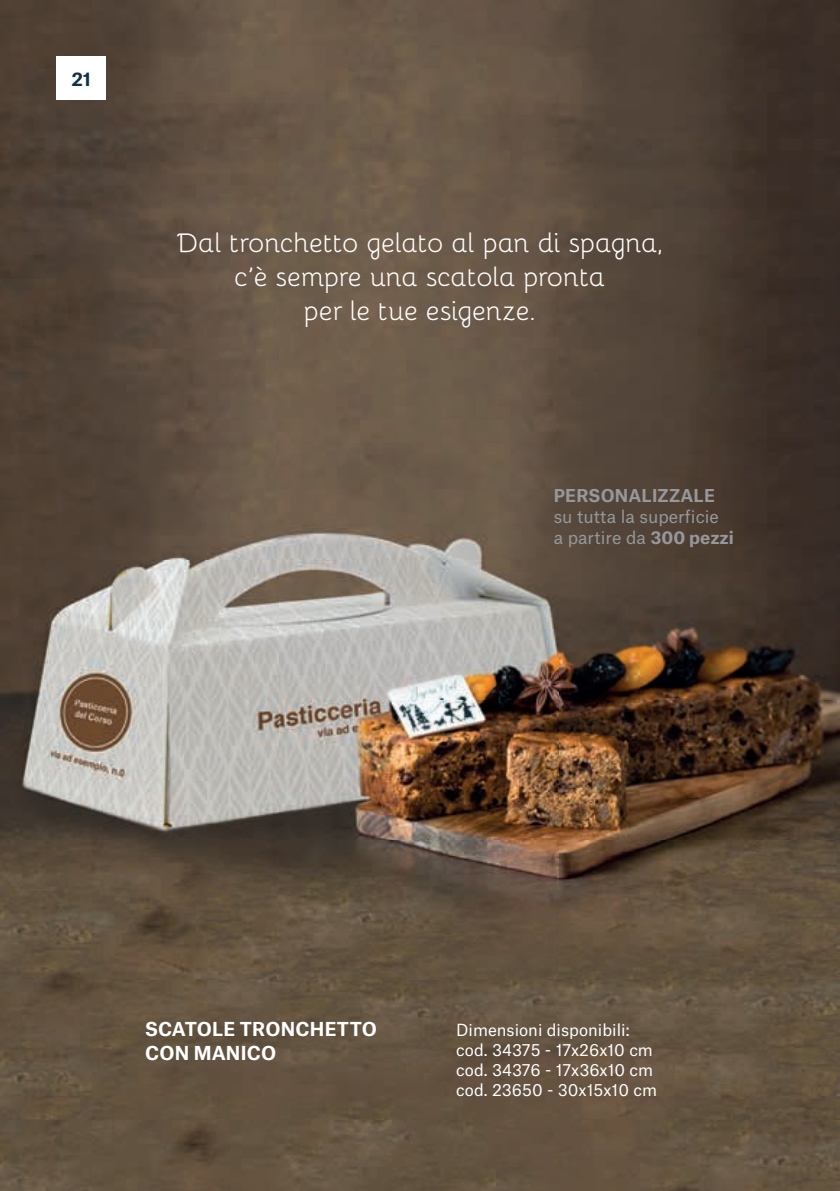
<style>
.page{position:relative;width:840px;height:1191px;background:#fff}
.page>*{position:absolute;margin:0;border:0;box-sizing:border-box;transform-origin:0 0}
.t1{font:26.8px/34px "Bellota";letter-spacing:-.01em;color:#fff;text-align:center}
.t2{font:700 18.4px/24px "Atlas Grotesk";letter-spacing:.01em;color:#fff}
.t3{font:700 18px "Atlas Grotesk";color:#0f3143}
.t4{font:17px/21.2px "Atlas Grotesk";color:#96989b}
.t5{font:700 17px "Atlas Grotesk";letter-spacing:.01em;color:#96989b}
.t6{font:16px/20px "Atlas Grotesk";color:#fff}
.s1{font-weight:700}
</style>
<div class="page">
<img style="left:0;top:0;width:839px;height:1191px">
<div style="left:57px;top:57px;width:49px;height:43px;background:#fff"></div>
<p class="t3" style="left:71px;top:64px;width:21px">21</p>
<h1 class="t1" style="left:177px;top:224px;width:487px">Dal tronchetto gelato al pan di spagna, c’è sempre una scatola pronta<br>per le tue esigenze.</h1>
<p class="t5" style="left:553px;top:481px;width:163px">PERSONALIZZALE</p>
<p class="t4" style="left:553px;top:504px;width:181px">su tutta la superficie<br>a partire da <span class="s1">300 pezzi</span></p>
<p class="t2" style="left:145px;top:1015px;width:233px">SCATOLE TRONCHETTO<br>CON MANICO</p>
<p class="t6" style="left:456px;top:1018px;width:202px">Dimensioni disponibili: cod. 34375 - 17x26x10 cm cod. 34376 - 17x36x10 cm cod. 23650 - 30x15x10 cm</p>
</div>
